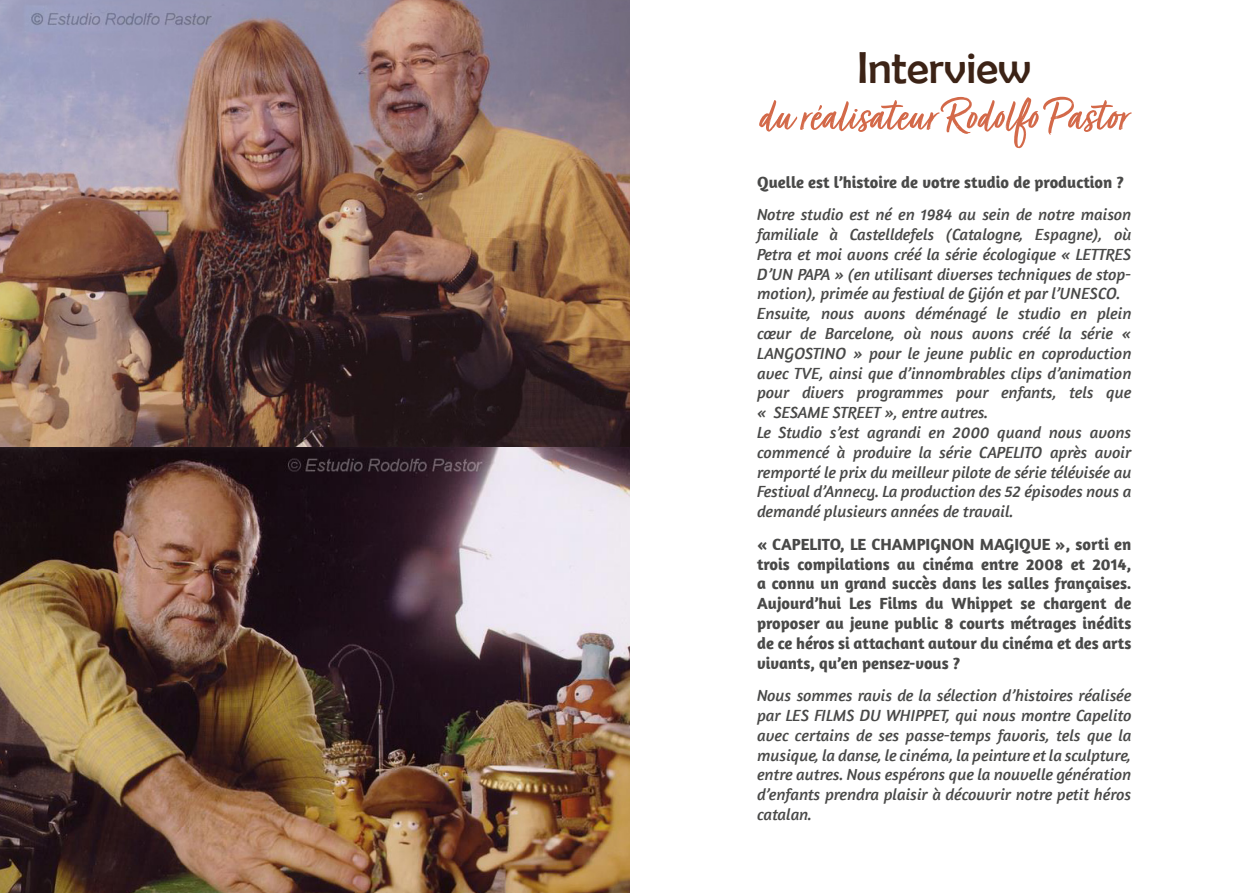
<style>
.page{position:relative;width:1259px;height:893px;background:#fff}
.page>*{position:absolute;margin:0;border:0;box-sizing:border-box;transform-origin:0 0}
.Titre{font:51px "Turbinado Pro";color:#d36949}
.Titre_du_film{font:45px "Berlin Sans FB";color:#3c2316}
.Texte{font:italic 16.5px/19.8px "Amaranth";color:#494948;text-align:justify}
.Texte-2{font:700 16.5px/19.8px "Amaranth";color:#494948;text-align:justify}
</style>
<div class="page">
<img style="left:0;top:0;width:629px;height:893px">
<p class="Titre_du_film" style="left:857px;top:43px;width:175px">Interview</p>
<p class="Titre" style="left:759px;top:88px;width:371px">du réalisateur Rodolfo Pastor</p>
<p class="Texte-2" style="left:757px;top:172px;width:368px">Quelle est l’histoire de votre studio de production ?</p>
<p class="Texte" style="left:757px;top:205px;width:376px">Notre studio est né en 1984 au sein de notre maison familiale à Castelldefels (Catalogne, Espagne), où Petra et moi avons créé la série écologique « LETTRES D’UN PAPA » (en utilisant diverses techniques de stop&shy;motion), primée au festival de Gijón et par l’UNESCO.</p>
<p class="Texte" style="left:757px;top:304px;width:376px">Ensuite, nous avons déménagé le studio en plein cœur de Barcelone, où nous avons créé la série « LANGOSTINO » pour le jeune public en coproduction avec TVE, ainsi que d’innombrables clips d’animation pour divers programmes pour enfants, tels que « SESAME STREET », entre autres.</p>
<p class="Texte" style="left:757px;top:423px;width:376px">Le Studio s’est agrandi en 2000 quand nous avons commencé à produire la série CAPELITO après avoir remporté le prix du meilleur pilote de série télévisée au Festival d’Annecy. La production des 52 épisodes nous a demandé plusieurs années de travail.</p>
<p class="Texte-2" style="left:757px;top:534px;width:376px">« CAPELITO, LE CHAMPIGNON MAGIQUE », sorti en trois compilations au cinéma entre 2008 et 2014, a connu un grand succès dans les salles françaises.<br>Aujourd’hui Les Films du Whippet se chargent de proposer au jeune public 8 courts métrages inédits de ce héros si attachant autour du cinéma et des arts vivants, qu’en pensez-vous ?</p>
<p class="Texte" style="left:757px;top:686px;width:376px">Nous sommes ravis de la sélection d’histoires réalisée par LES FILMS DU WHIPPET, qui nous montre Capelito avec certains de ses passe-temps favoris, tels que la musique, la danse, le cinéma, la peinture et la sculpture, entre autres. Nous espérons que la nouvelle génération d’enfants prendra plaisir à découvrir notre petit héros catalan.</p>
</div>
